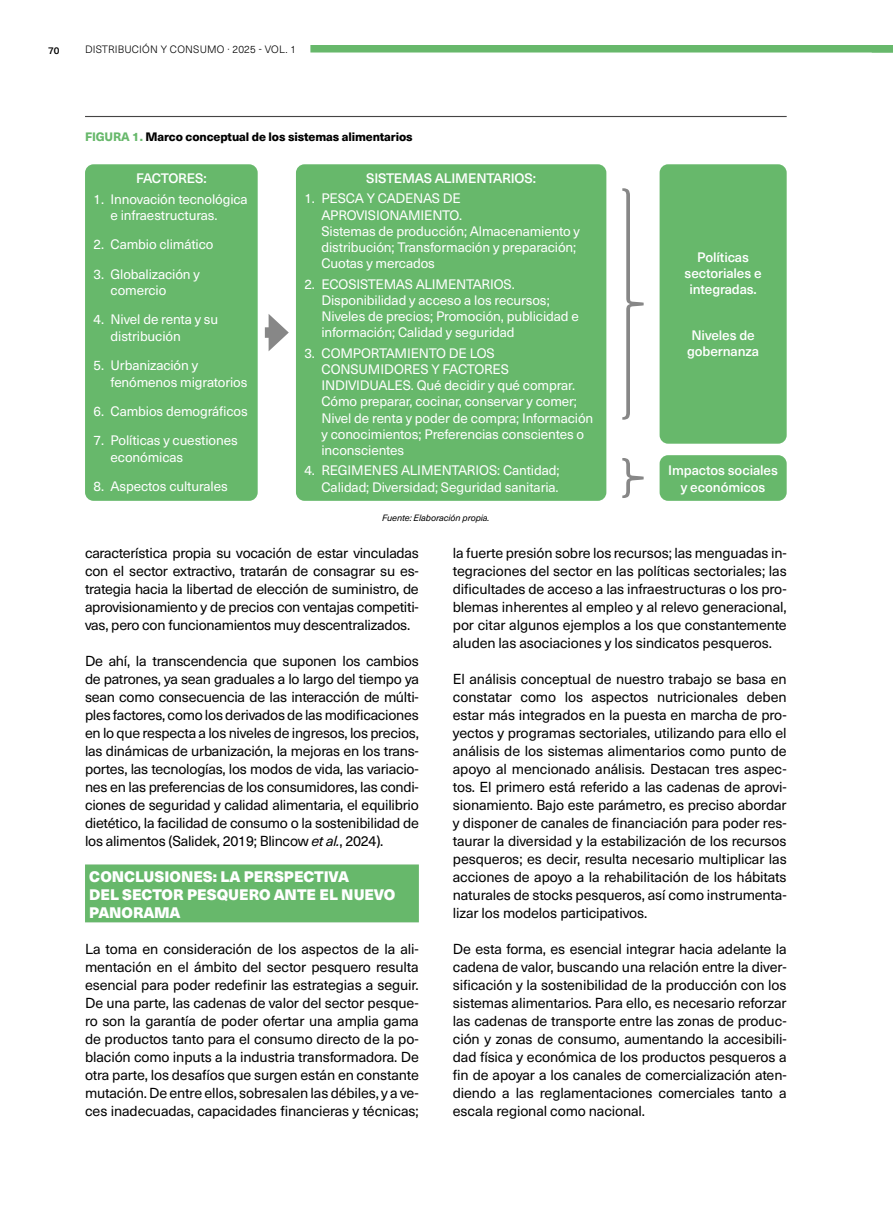
<style>
.page{position:relative;width:893px;height:1212px;background:#fff}
.page>*{position:absolute;margin:0;border:0;box-sizing:border-box;transform-origin:0 0}
.t1{font:900 15px/18px "Neue Haas Unica";color:#fff}
.t2{font:14.25px/18px "Neue Haas Unica";letter-spacing:-.01em;color:#000;text-align:justify}
.t3{font:13.5px/16.2px "Neue Haas Unica";letter-spacing:-.01em;color:#fff}
.t4{font:500 13.5px/16.2px "Neue Haas Unica";letter-spacing:-.01em;color:#fff;text-align:center}
.t5{font:500 13.5px "Neue Haas Unica";letter-spacing:-.03em;color:#fff}
.t6{font:800 12px "Neue Haas Unica";letter-spacing:-.01em;color:#000}
.t7{font:300 10.5px "Neue Haas Unica";letter-spacing:.02em;color:#000}
.t8{font:500 9.75px "Neue Haas Unica";color:#000}
.t9{font:italic 9px "Neue Haas Unica";letter-spacing:-.01em;color:#000}
.s1{color:#67b86b}
.s2{font-style:italic}
</style>
<div class="page">
<div style="left:310px;top:45px;width:583px;height:8px;background:#67b86b"></div>
<div style="left:85px;top:864px;width:334px;height:58px;background:#67b86b"></div>
<hr style="left:85px;top:116px;width:702px;height:1px;background:#454444">
<div style="left:85px;top:164px;width:173px;height:337px;background:#67b86b;border-radius:9px"></div>
<div style="left:660px;top:164px;width:127px;height:280px;background:#67b86b;border-radius:9px"></div>
<div style="left:660px;top:455px;width:127px;height:46px;background:#67b86b;border-radius:9px"></div>
<div style="left:296px;top:164px;width:310px;height:337px;background:#67b86b;border-radius:9px"></div>
<svg style="left:622px;top:188px;width:22px;height:232px"></svg>
<svg style="left:622px;top:458px;width:22px;height:40px"></svg>
<div style="left:265px;top:327px;width:12px;height:11px;background:#878787"></div>
<svg style="left:269px;top:314px;width:20px;height:37px"></svg>
<p class="t8" style="left:48px;top:43px;width:13px">70</p>
<p class="t7" style="left:85px;top:41px;width:213px">DISTRIBUCIÓN Y CONSUMO · 2025 - VOL. 1</p>
<p class="t6" style="left:85px;top:128px;width:329px"><span class="s1">FIGURA 1.</span> Marco conceptual de los sistemas alimentarios</p>
<p class="t5" style="left:136px;top:168px;width:72px">FACTORES:</p>
<p class="t3" style="left:111px;top:190px;width:139px;text-indent:-17px">1. Innovación tecnológica e infraestructuras.</p>
<p class="t3" style="left:94px;top:236px;width:121px">2. Cambio climático</p>
<p class="t3" style="left:111px;top:265px;width:91px;text-indent:-17px">3. Globalización y comercio</p>
<p class="t3" style="left:111px;top:311px;width:109px;text-indent:-17px">4. Nivel de renta y su distribución</p>
<p class="t3" style="left:111px;top:356px;width:138px;text-indent:-17px">5. Urbanización y fenómenos migratorios</p>
<p class="t3" style="left:94px;top:402px;width:156px">6. Cambios demográficos</p>
<p class="t3" style="left:111px;top:431px;width:129px;text-indent:-17px">7. Políticas y cuestiones económicas</p>
<p class="t3" style="left:94px;top:477px;width:136px">8. Aspectos culturales</p>
<p class="t4" style="left:366px;top:169px;width:171px">SISTEMAS ALIMENTARIOS:</p>
<p class="t3" style="left:321px;top:190px;width:260px;text-indent:-17px">1. PESCA Y CADENAS DE<br>APROVISIONAMIENTO.<br>Sistemas de producción; Almacenamiento y distribución; Transformación y preparación;<br>Cuotas y mercados</p>
<p class="t3" style="left:321px;top:275px;width:259px;text-indent:-17px">2. ECOSISTEMAS ALIMENTARIOS.<br>Disponibilidad y acceso a los recursos; Niveles de precios; Promoción, publicidad e información; Calidad y seguridad</p>
<p class="t3" style="left:321px;top:344px;width:273px;text-indent:-17px">3. COMPORTAMIENTO DE LOS CONSUMIDORES Y FACTORES INDIVIDUALES. Qué decidir y qué comprar.<br>Cómo preparar, cocinar, conservar y comer; Nivel de renta y poder de compra; Información y conocimientos; Preferencias conscientes o inconscientes</p>
<p class="t3" style="left:304px;top:462px;width:256px;text-align:right">4. REGIMENES ALIMENTARIOS: Cantidad;<br>Calidad; Diversidad; Seguridad sanitaria.</p>
<p class="t9" style="left:382px;top:511px;width:109px">Fuente: Elaboración propia.</p>
<p class="t4" style="left:684px;top:248px;width:79px">Políticas sectoriales e integradas.</p>
<p class="t4" style="left:687px;top:326px;width:74px">Niveles de gobernanza</p>
<p class="t4" style="left:668px;top:462px;width:111px">Impactos sociales y económicos</p>
<p class="t2" style="left:85px;top:543px;width:335px">característica propia su vocación de estar vinculadas con el sector extractivo, tratarán de consagrar su es&shy;trategia hacia la libertad de elección de suministro, de aprovisionamiento y de precios con ventajas competiti&shy;vas, pero con funcionamientos muy descentralizados.</p>
<p class="t2" style="left:85px;top:651px;width:335px">De ahí, la transcendencia que suponen los cambios de patrones, ya sean graduales a lo largo del tiempo ya sean como consecuencia de las interacción de múlti&shy;ples factores, como los derivados de las modificaciones en lo que respecta a los niveles de ingresos, los precios, las dinámicas de urbanización, la mejoras en los trans&shy;portes, las tecnologías, los modos de vida, las variacio&shy;nes en las preferencias de los consumidores, las condi&shy;ciones de seguridad y calidad alimentaria, el equilibrio dietético, la facilidad de consumo o la sostenibilidad de los alimentos (Salidek, 2019; Blincow <span class="s2">et al.</span>, 2024).</p>
<p class="t1" style="left:89px;top:867px;width:308px">CONCLUSIONES: LA PERSPECTIVA<br>DEL SECTOR PESQUERO ANTE EL NUEVO<br>PANORAMA</p>
<p class="t2" style="left:85px;top:939px;width:335px">La toma en consideración de los aspectos de la ali&shy;mentación en el ámbito del sector pesquero resulta esencial para poder redefinir las estrategias a seguir.<br>De una parte, las cadenas de valor del sector pesque&shy;ro son la garantía de poder ofertar una amplia gama de productos tanto para el consumo directo de la po&shy;blación como inputs a la industria transformadora. De otra parte, los desafíos que surgen están en constante mutación. De entre ellos, sobresalen las débiles, y a ve&shy;ces inadecuadas, capacidades financieras y técnicas;</p>
<p class="t2" style="left:453px;top:543px;width:335px">la fuerte presión sobre los recursos; las menguadas in&shy;tegraciones del sector en las políticas sectoriales; las dificultades de acceso a las infraestructuras o los pro&shy;blemas inherentes al empleo y al relevo generacional, por citar algunos ejemplos a los que constantemente aluden las asociaciones y los sindicatos pesqueros.</p>
<p class="t2" style="left:453px;top:669px;width:335px">El análisis conceptual de nuestro trabajo se basa en constatar como los aspectos nutricionales deben estar más integrados en la puesta en marcha de pro&shy;yectos y programas sectoriales, utilizando para ello el análisis de los sistemas alimentarios como punto de apoyo al mencionado análisis. Destacan tres aspec&shy;tos. El primero está referido a las cadenas de aprovi&shy;sionamiento. Bajo este parámetro, es preciso abordar y disponer de canales de financiación para poder res&shy;taurar la diversidad y la estabilización de los recursos pesqueros; es decir, resulta necesario multiplicar las acciones de apoyo a la rehabilitación de los hábitats naturales de stocks pesqueros, así como instrumenta&shy;lizar los modelos participativos.</p>
<p class="t2" style="left:453px;top:939px;width:335px">De esta forma, es esencial integrar hacia adelante la cadena de valor, buscando una relación entre la diver&shy;sificación y la sostenibilidad de la producción con los sistemas alimentarios. Para ello, es necesario reforzar las cadenas de transporte entre las zonas de produc&shy;ción y zonas de consumo, aumentando la accesibili&shy;dad física y económica de los productos pesqueros a fin de apoyar a los canales de comercialización aten&shy;diendo a las reglamentaciones comerciales tanto a escala regional como nacional.</p>
</div>
